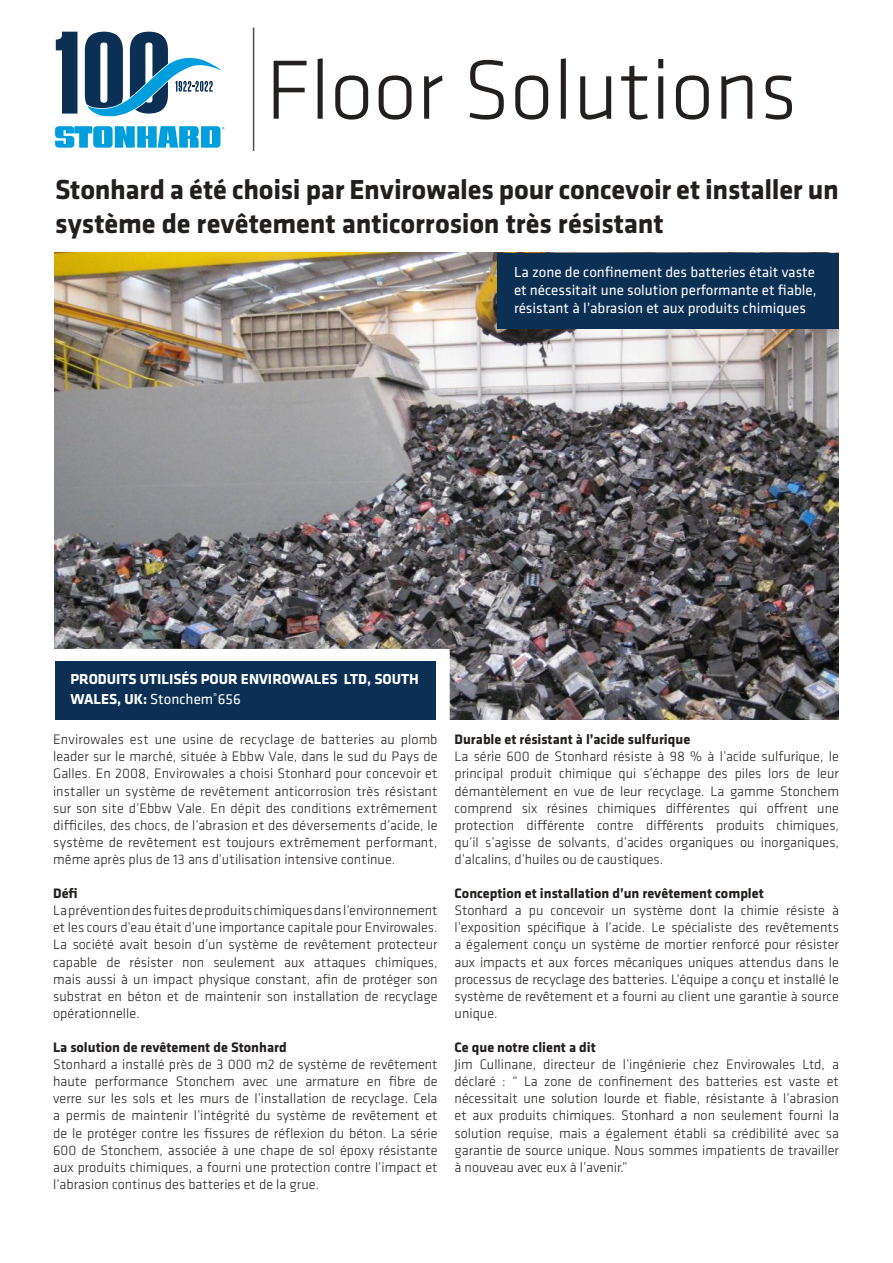
<style>
.page{position:relative;width:893px;height:1263px;background:#fff}
.page>*{position:absolute;margin:0;border:0;box-sizing:border-box;transform-origin:0 0}
.t1{font:300 87px "Klavika";color:#241f1f}
.t2{font:700 28.5px/34.2px "Klavika";letter-spacing:-.005em;color:#241f1f}
.t3{font:15px/18px "Klavika";color:#fff;text-align:justify}
.t4{font:700 15px/19.5px "Klavika";color:#fff}
.t5{font:300 14.25px/17.1px "Klavika";color:#241f1f;text-align:justify}
.t6{font:700 14.25px "Klavika";color:#241f1f}
.s1{font-weight:400}
</style>
<div class="page">
<hr style="left:253px;top:28px;width:1px;height:123px;background:#4c4c4e">
<svg style="left:56px;top:32px;width:21px;height:82px"></svg>
<svg style="left:85px;top:32px;width:136px;height:84px"></svg>
<svg style="left:55px;top:126px;width:169px;height:22px"></svg>
<img style="left:54px;top:253px;width:785px;height:466px">
<div style="left:497px;top:253px;width:342px;height:76px;background:#0c3054"></div>
<div style="left:37px;top:649px;width:413px;height:76px;background:#fff"></div>
<div style="left:55px;top:661px;width:381px;height:58px;background:#0c3054"></div>
<h1 class="t1" style="left:266px;top:37px;width:533px">Floor Solutions</h1>
<h2 class="t2" style="left:55px;top:171px;width:785px">Stonhard a été choisi par Envirowales pour concevoir et installer un système de revêtement anticorrosion très résistant</h2>
<p class="t3" style="left:514px;top:263px;width:304px">La zone de confinement des batteries était vaste et nécessitait une solution performante et fiable, résistant à l’abrasion et aux produits chimiques</p>
<p class="t4" style="left:71px;top:669px;width:350px">PRODUITS UTILISÉS POUR ENVIROWALES LTD, SOUTH<br>WALES, UK: <span class="s1">Stonchem</span><sup>®</sup><span class="s1">656</span></p>
<p class="t5" style="left:53px;top:731px;width:386px">Envirowales est une usine de recyclage de batteries au plomb leader sur le marché, située à Ebbw Vale, dans le sud du Pays de Galles. En 2008, Envirowales a choisi Stonhard pour concevoir et installer un système de revêtement anticorrosion très résistant sur son site d’Ebbw Vale. En dépit des conditions extrêmement difficiles, des chocs, de l’abrasion et des déversements d’acide, le système de revêtement est toujours extrêmement performant, même après plus de 13 ans d’utilisation intensive continue.</p>
<p class="t6" style="left:53px;top:883px;width:26px">Défi</p>
<p class="t5" style="left:53px;top:902px;width:386px">La prévention des fuites de produits chimiques dans l’environnement et les cours d’eau était d’une importance capitale pour Envirowales.<br>La société avait besoin d’un système de revêtement protecteur capable de résister non seulement aux attaques chimiques, mais aussi à un impact physique constant, afin de protéger son substrat en béton et de maintenir son installation de recyclage opérationnelle.</p>
<p class="t6" style="left:53px;top:1037px;width:235px">La solution de revêtement de Stonhard</p>
<p class="t5" style="left:53px;top:1056px;width:386px">Stonhard a installé près de 3 000 m2 de système de revêtement haute performance Stonchem avec une armature en fibre de verre sur les sols et les murs de l’installation de recyclage. Cela a permis de maintenir l’intégrité du système de revêtement et de le protéger contre les fissures de réflexion du béton. La série 600 de Stonchem, associée à une chape de sol époxy résistante aux produits chimiques, a fourni une protection contre l’impact et l’abrasion continus des batteries et de la grue.</p>
<p class="t6" style="left:455px;top:729px;width:237px">Durable et résistant à l’acide sulfurique</p>
<p class="t5" style="left:455px;top:748px;width:386px">La série 600 de Stonhard résiste à 98 % à l’acide sulfurique, le principal produit chimique qui s’échappe des piles lors de leur démantèlement en vue de leur recyclage. La gamme Stonchem comprend six résines chimiques différentes qui offrent une protection différente contre différents produits chimiques, qu’il s’agisse de solvants, d’acides organiques ou inorganiques, d’alcalins, d’huiles ou de caustiques.</p>
<p class="t6" style="left:455px;top:883px;width:311px">Conception et installation d’un revêtement complet</p>
<p class="t5" style="left:455px;top:902px;width:386px">Stonhard a pu concevoir un système dont la chimie résiste à l’exposition spécifique à l’acide. Le spécialiste des revêtements a également conçu un système de mortier renforcé pour résister aux impacts et aux forces mécaniques uniques attendus dans le processus de recyclage des batteries. L’équipe a conçu et installé le système de revêtement et a fourni au client une garantie à source unique.</p>
<p class="t6" style="left:455px;top:1037px;width:143px">Ce que notre client a dit</p>
<p class="t5" style="left:455px;top:1056px;width:386px">Jim Cullinane, directeur de l’ingénierie chez Envirowales Ltd, a déclaré : “ La zone de confinement des batteries est vaste et nécessitait une solution lourde et fiable, résistante à l’abrasion et aux produits chimiques. Stonhard a non seulement fourni la solution requise, mais a également établi sa crédibilité avec sa garantie de source unique. Nous sommes impatients de travailler à nouveau avec eux à l’avenir.”</p>
</div>
